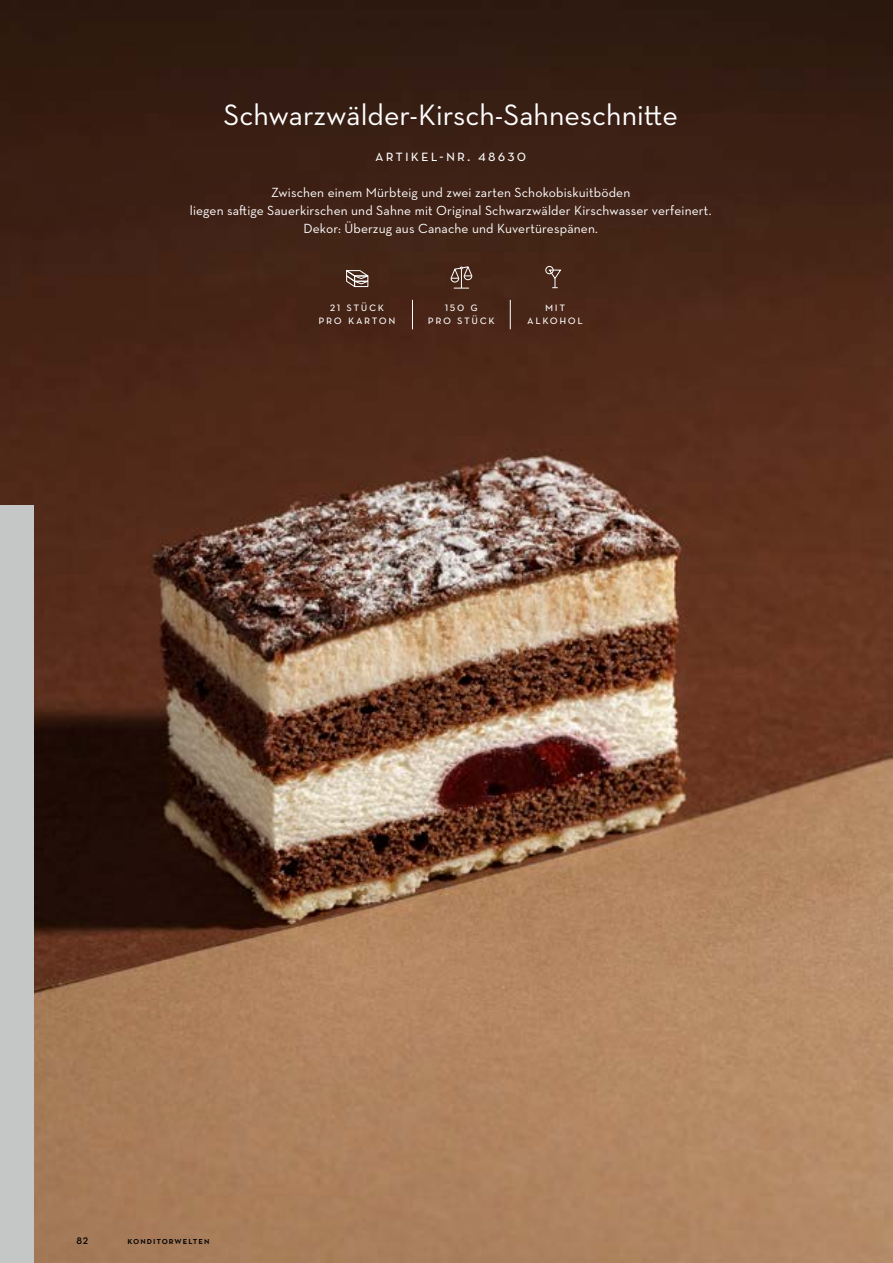
<style>
.page{position:relative;width:893px;height:1263px;background:#fff}
.page>*{position:absolute;margin:0;border:0;box-sizing:border-box;transform-origin:0 0}
.t1{font:30px "Neutraface Text";color:#fff}
.t2{font:16.5px "Neutraface Text";letter-spacing:.125em;color:#fff}
.t3{font:13.5px/18px "Neutraface Text";letter-spacing:.01em;color:#fff;text-align:center}
.t4{font:12.75px/12.8px "Neutraface Text";letter-spacing:.125em;color:#fff;text-align:center}
.t5{font:600 9.75px "Neutraface Text";letter-spacing:.1em;color:#000}
</style>
<div class="page">
<img style="left:0;top:0;width:893px;height:1263px">
<svg style="left:412px;top:300px;width:1px;height:29px"></svg>
<svg style="left:510px;top:300px;width:1px;height:29px"></svg>
<svg style="left:346px;top:270px;width:24px;height:18px"></svg>
<svg style="left:450px;top:265px;width:23px;height:24px"></svg>
<svg style="left:548px;top:269px;width:14px;height:19px"></svg>
<div style="left:545px;top:266px;width:8px;height:8px;border:1px solid #fff;border-radius:50%"></div>
<div style="left:0;top:505px;width:34px;height:758px;background:#c5c6c6"></div>
<h1 class="t1" style="left:223px;top:96px;width:456px">Schwarzwälder-Kirsch-Sahneschnitte</h1>
<p class="t2" style="left:375px;top:145px;width:153px">Artikel-Nr. 48630</p>
<p class="t3" style="left:190px;top:184px;width:523px">Zwischen einem Mürbteig und zwei zarten Schokobiskuitböden<br>liegen saftige Sauerkirschen und Sahne mit Original Schwarzwälder Kirschwasser verfeinert.<br>Dekor: Überzug aus Canache und Kuvertürespänen.</p>
<p class="t4" style="left:319px;top:300px;width:78px">21 Stück pro Karton</p>
<p class="t4" style="left:428px;top:300px;width:69px">150 g<br>pro Stück</p>
<p class="t4" style="left:527px;top:300px;width:57px">Mit<br>Alkohol</p>
<p class="t5" style="left:77px;top:1234px;width:13px">82</p>
<p class="t5" style="left:128px;top:1234px;width:83px">konditorwelten</p>
</div>
